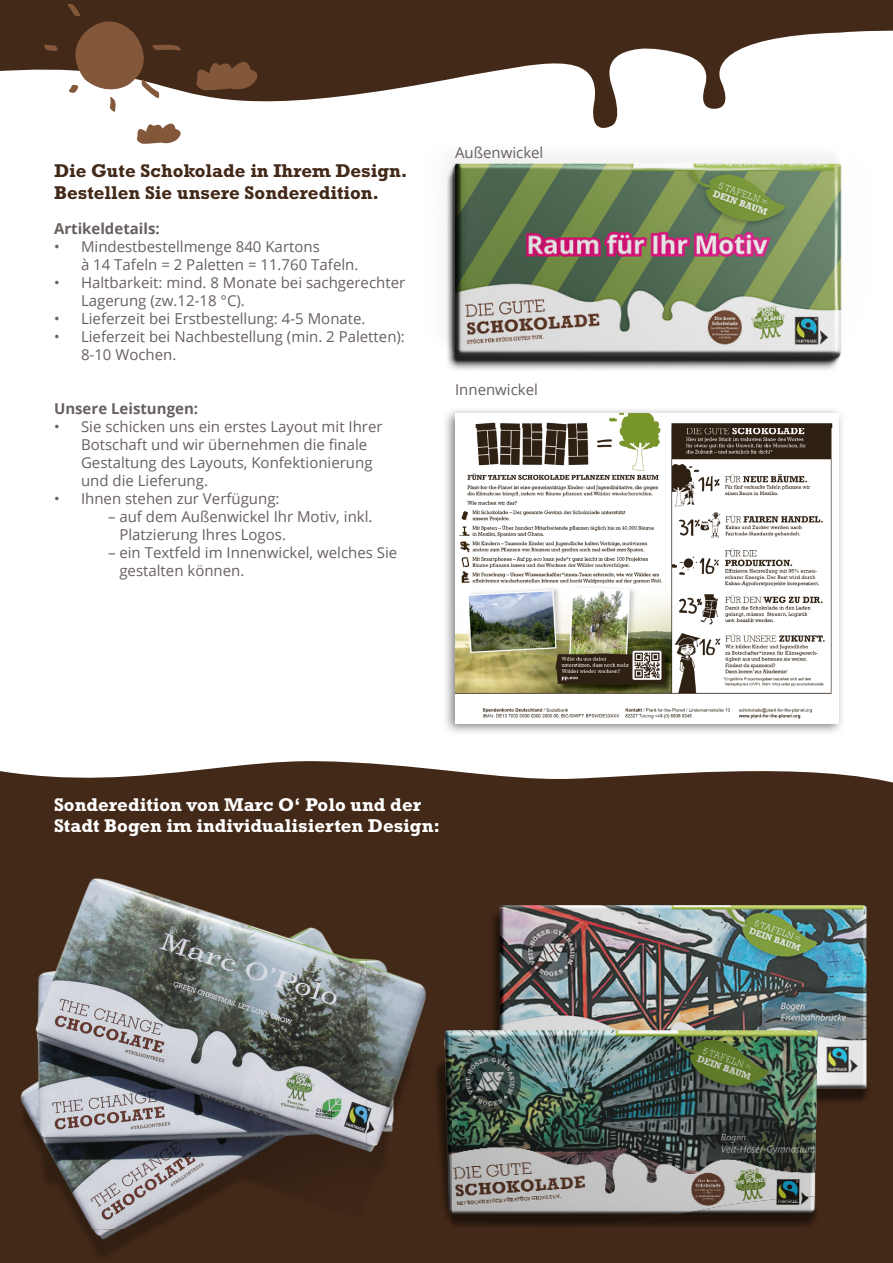
<style>
.page{position:relative;width:893px;height:1263px;background:#fff}
.page>*{position:absolute;margin:0;border:0;box-sizing:border-box;transform-origin:0 0}
.t1{font:700 18.75px/21.8px "Rockwell Std";color:#fff}
.t2{font:700 18.75px/21.8px "Rockwell Std";color:#432918}
.t3{font:15px/18px "Open Sans";color:#68605f}
.t4{font:700 15px "Open Sans";color:#68605f}
</style>
<div class="page">
<svg style="left:0;top:761px;width:893px;height:92px;background:#5a4435"></svg>
<svg style="left:0;top:0;width:893px;height:127px;fill:#432918"></svg>
<img style="left:446px;top:428px;width:396px;height:304px">
<img style="left:455px;top:428px;width:384px;height:295px">
<svg style="left:193px;top:53px;width:65px;height:39px;background:#634129"></svg>
<svg style="left:44px;top:4px;width:142px;height:140px"></svg>
<img style="left:446px;top:155px;width:396px;height:273px">
<img style="left:367px;top:844px;width:526px;height:352px">
<img style="left:452px;top:1196px;width:441px;height:67px">
<img style="left:0;top:853px;width:367px;height:360px">
<img style="left:0;top:1213px;width:367px;height:50px">
<img style="left:367px;top:853px;width:85px;height:362px">
<div style="left:367px;top:1215px;width:85px;height:48px;background:#432918"></div>
<p class="t2" style="left:54px;top:160px;width:355px">Die Gute Schokolade in Ihrem Design.<br>Bestellen Sie unsere Sonderedition.</p>
<p class="t4" style="left:54px;top:218px;width:107px">Artikeldetails:</p>
<p class="t3" style="left:81px;top:237px;width:279px;text-indent:-27px">• Mindestbestellmenge 840 Kartons<br>à 14 Tafeln = 2 Paletten = 11.760 Tafeln.</p>
<p class="t3" style="left:81px;top:273px;width:326px;text-indent:-27px">• Haltbarkeit: mind. 8 Monate bei sachgerechter<br>Lagerung (zw.12-18 °C).</p>
<p class="t3" style="left:54px;top:309px;width:313px">• Lieferzeit bei Erstbestellung: 4-5 Monate.</p>
<p class="t3" style="left:81px;top:327px;width:325px;text-indent:-27px">• Lieferzeit bei Nachbestellung (min. 2 Paletten):<br>8-10 Wochen.</p>
<p class="t4" style="left:54px;top:398px;width:146px">Unsere Leistungen:</p>
<p class="t3" style="left:81px;top:417px;width:303px;text-indent:-27px">• Sie schicken uns ein erstes Layout mit Ihrer Botschaft und wir übernehmen die finale Gestaltung des Layouts, Konfektionierung und die Lieferung.</p>
<p class="t3" style="left:54px;top:489px;width:227px">• Ihnen stehen zur Verfügung:</p>
<p class="t3" style="left:119px;top:507px;width:255px;text-indent:-11px">– auf dem Außenwickel Ihr Motiv, inkl.<br>Platzierung Ihres Logos.</p>
<p class="t3" style="left:119px;top:543px;width:279px;text-indent:-11px">– ein Textfeld im Innenwickel, welches Sie gestalten können.</p>
<p class="t3" style="left:455px;top:143px;width:90px">Außenwickel</p>
<p class="t3" style="left:455px;top:380px;width:84px">Innenwickel</p>
<p class="t1" style="left:54px;top:793px;width:387px">Sonderedition von Marc O‘ Polo und der<br>Stadt Bogen im individualisierten Design:</p>
</div>
